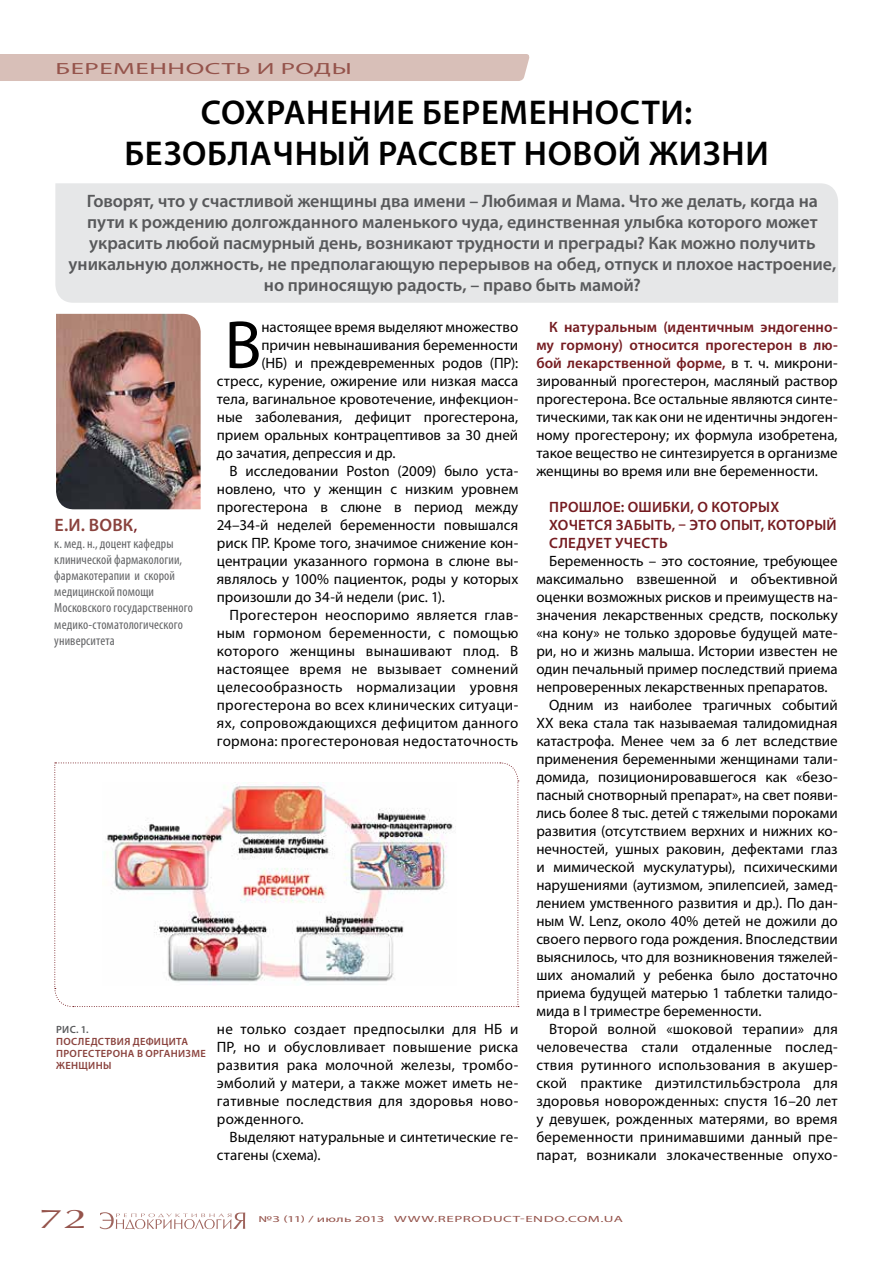
<style>
.page{position:relative;width:893px;height:1263px;background:#fff}
.page>*{position:absolute;margin:0;border:0;box-sizing:border-box;transform-origin:0 0}
.t1{font:68.4px "Myriad Pro";color:#000}
.t2{font:600 34.5px/41.4px "Myriad Pro";letter-spacing:.02em;color:#000;text-align:center}
.t3{font:27px "AG Opus High Resolution";color:#95544c;scale:1.67 1}
.t4{font:600 18px/21px "Myriad Pro";letter-spacing:-.005em;color:#58595b;text-align:center}
.t5{font:600 18px "Myriad Pro";color:#8a423d}
.t6{font:16.2px "Myriad Pro";letter-spacing:.02em;color:#95544c;scale:1.67 1}
.t7{font:15px/18px "Myriad Pro";letter-spacing:.005em;color:#000;text-align:justify}
.t8{font:600 15px/18px "Myriad Pro";letter-spacing:.02em;color:#751c21}
.t9{font:condensed 13.5px/16.2px "Myriad Pro";letter-spacing:.005em;color:#636466}
.t10{font:600 10.5px/12px "Myriad Pro";letter-spacing:.03em;color:#8a423d}
.t11{font:600 10.5px "Myriad Pro";color:#58595b}
.t12{font:9px "Myriad Pro";letter-spacing:.03em;color:#95544c;scale:1.67 1}
.s1{font-size:15px;color:#751c21}
.s2{font-weight:600;color:#751c21}
</style>
<div class="page">
<svg style="left:100px;top:1212px;width:145px;height:17px"></svg>
<div style="left:0;top:54px;width:530px;height:27px;background:#d8bfb8"></div>
<svg style="left:54px;top:762px;width:465px;height:245px"></svg>
<img style="left:102px;top:782px;width:355px;height:204px">
<div style="left:55px;top:183px;width:783px;height:120px;background:#e6e7e8"></div>
<img style="left:56px;top:314px;width:145px;height:195px">
<p class="t6" style="left:56px;top:59px;width:179px">БЕРЕМЕННОСТЬ И РОДЫ</p>
<h2 class="t2" style="left:124px;top:91px;width:646px">Сохранение беременности: безоблачный рассвет новой жизни</h2>
<p class="t4" style="left:69px;top:190px;width:769px">Говорят, что у счастливой женщины два имени – Любимая и Мама. Что же делать, когда на пути к рождению долгожданного маленького чуда, единственная улыбка которого может украсить любой пасмурный день, возникают трудности и преграды? Как можно получить уникальную должность, не предполагающую перерывов на обед, отпуск и плохое настроение, но приносящую радость, – право быть мамой?</p>
<p class="t5" style="left:54px;top:514px;width:84px">Е.И. Вовк<span class="s1">,</span></p>
<p class="t9" style="left:54px;top:535px;width:140px">к. мед. н., доцент кафедры клинической фармакологии, фармакотерапии и скорой медицинской помощи<br>Московского государственного медико-стоматологического университета</p>
<h1 class="t1" style="left:224px;top:303px;width:39px">В</h1>
<p class="t7" style="left:261px;top:318px;width:258px">НАСТОЯЩЕЕ ВРЕМЯ ВЫДЕЛЯЮТ МНОЖЕСТВО</p>
<p class="t7" style="left:261px;top:336px;width:258px">ПРИЧИН НЕВЫНАШИВАНИЯ БЕРЕМЕННОСТИ</p>
<p class="t7" style="left:261px;top:354px;width:258px">(НБ) И ПРЕЖДЕВРЕМЕННЫХ РОДОВ (ПР):</p>
<p class="t7" style="left:217px;top:372px;width:303px">СТРЕСС, КУРЕНИЕ, ОЖИРЕНИЕ ИЛИ НИЗКАЯ МАССА</p>
<p class="t7" style="left:217px;top:390px;width:303px">ТЕЛА, ВАГИНАЛЬНОЕ КРОВОТЕЧЕНИЕ, ИНФЕКЦИОН-</p>
<p class="t7" style="left:217px;top:408px;width:303px">НЫЕ ЗАБОЛЕВАНИЯ, ДЕФИЦИТ ПРОГЕСТЕРОНА,</p>
<p class="t7" style="left:217px;top:426px;width:303px">ПРИЕМ ОРАЛЬНЫХ КОНТРАЦЕПТИВОВ ЗА 30 ДНЕЙ</p>
<p class="t7" style="left:217px;top:444px;width:180px">ДО ЗАЧАТИЯ, ДЕПРЕССИЯ И ДР.</p>
<p class="t7" style="left:230px;top:462px;width:290px">В ИССЛЕДОВАНИИ РОSTON (2009) БЫЛО УСТА-</p>
<p class="t7" style="left:217px;top:480px;width:303px">НОВЛЕНО, ЧТО У ЖЕНЩИН С НИЗКИМ УРОВНЕМ</p>
<p class="t7" style="left:217px;top:498px;width:303px">ПРОГЕСТЕРОНА В СЛЮНЕ В ПЕРИОД МЕЖДУ</p>
<p class="t7" style="left:217px;top:516px;width:303px">24–34-Й НЕДЕЛЕЙ БЕРЕМЕННОСТИ ПОВЫШАЛСЯ</p>
<p class="t7" style="left:217px;top:534px;width:303px">РИСК ПР. КРОМЕ ТОГО, ЗНАЧИМОЕ СНИЖЕНИЕ КОН-</p>
<p class="t7" style="left:217px;top:552px;width:303px">ЦЕНТРАЦИИ УКАЗАННОГО ГОРМОНА В СЛЮНЕ ВЫ-</p>
<p class="t7" style="left:217px;top:570px;width:303px">ЯВЛЯЛОСЬ У 100% ПАЦИЕНТОК, РОДЫ У КОТОРЫХ</p>
<p class="t7" style="left:217px;top:588px;width:229px">ПРОИЗОШЛИ ДО 34-Й НЕДЕЛИ (РИС. 1).</p>
<p class="t7" style="left:230px;top:606px;width:290px">ПРОГЕСТЕРОН НЕОСПОРИМО ЯВЛЯЕТСЯ ГЛАВ-</p>
<p class="t7" style="left:217px;top:624px;width:303px">НЫМ ГОРМОНОМ БЕРЕМЕННОСТИ, С ПОМОЩЬЮ</p>
<p class="t7" style="left:217px;top:642px;width:303px">КОТОРОГО ЖЕНЩИНЫ ВЫНАШИВАЮТ ПЛОД. В</p>
<p class="t7" style="left:217px;top:660px;width:303px">НАСТОЯЩЕЕ ВРЕМЯ НЕ ВЫЗЫВАЕТ СОМНЕНИЙ</p>
<p class="t7" style="left:217px;top:678px;width:303px">ЦЕЛЕСООБРАЗНОСТЬ НОРМАЛИЗАЦИИ УРОВНЯ</p>
<p class="t7" style="left:217px;top:696px;width:303px">ПРОГЕСТЕРОНА ВО ВСЕХ КЛИНИЧЕСКИХ СИТУАЦИ-</p>
<p class="t7" style="left:217px;top:714px;width:303px">ЯХ, СОПРОВОЖДАЮЩИХСЯ ДЕФИЦИТОМ ДАННОГО</p>
<p class="t7" style="left:217px;top:732px;width:303px">ГОРМОНА: ПРОГЕСТЕРОНОВАЯ НЕДОСТАТОЧНОСТЬ</p>
<p class="t11" style="left:56px;top:1022px;width:34px">Рис. 1.</p>
<p class="t10" style="left:56px;top:1035px;width:151px">Последствия дефицита прогестерона в организме женщины</p>
<p class="t7" style="left:217px;top:1020px;width:303px">НЕ ТОЛЬКО СОЗДАЕТ ПРЕДПОСЫЛКИ ДЛЯ НБ И ПР, НО И ОБУСЛОВЛИВАЕТ ПОВЫШЕНИЕ РИСКА РАЗВИТИЯ РАКА МОЛОЧНОЙ ЖЕЛЕЗЫ, ТРОМБО-ЭМБОЛИЙ У МАТЕРИ, А ТАКЖЕ МОЖЕТ ИМЕТЬ НЕ-ГАТИВНЫЕ ПОСЛЕДСТВИЯ ДЛЯ ЗДОРОВЬЯ НОВО-РОЖДЕННОГО.</p>
<p class="t7" style="left:217px;top:1128px;width:303px;text-indent:13px">ВЫДЕЛЯЮТ НАТУРАЛЬНЫЕ И СИНТЕТИЧЕСКИЕ ГЕ-<br>СТАГЕНЫ (СХЕМА).</p>
<p class="t7" style="left:536px;top:318px;width:303px;text-indent:13px"><span class="s2">К натуральным (идентичным эндогенно&shy;му гормону) относится прогестерон в лю&shy;бой лекарственной форме,</span> В Т. Ч. МИКРОНИ-ЗИРОВАННЫЙ ПРОГЕСТЕРОН, МАСЛЯНЫЙ РАСТВОР ПРОГЕСТЕРОНА. ВСЕ ОСТАЛЬНЫЕ ЯВЛЯЮТСЯ СИНТЕ-ТИЧЕСКИМИ, ТАК КАК ОНИ НЕ ИДЕНТИЧНЫ ЭНДОГЕН-НОМУ ПРОГЕСТЕРОНУ; ИХ ФОРМУЛА ИЗОБРЕТЕНА, ТАКОЕ ВЕЩЕСТВО НЕ СИНТЕЗИРУЕТСЯ В ОРГАНИЗМЕ ЖЕНЩИНЫ ВО ВРЕМЯ ИЛИ ВНЕ БЕРЕМЕННОСТИ.</p>
<p class="t8" style="left:549px;top:497px;width:289px">Прошлое: ошибки, о которых хочется забыть, – это опыт, который следует учесть</p>
<p class="t7" style="left:549px;top:552px;width:290px">БЕРЕМЕННОСТЬ – ЭТО СОСТОЯНИЕ, ТРЕБУЮЩЕЕ</p>
<p class="t7" style="left:536px;top:570px;width:303px">МАКСИМАЛЬНО ВЗВЕШЕННОЙ И ОБЪЕКТИВНОЙ</p>
<p class="t7" style="left:536px;top:588px;width:303px">ОЦЕНКИ ВОЗМОЖНЫХ РИСКОВ И ПРЕИМУЩЕСТВ НА-</p>
<p class="t7" style="left:536px;top:606px;width:303px">ЗНАЧЕНИЯ ЛЕКАРСТВЕННЫХ СРЕДСТВ, ПОСКОЛЬКУ</p>
<p class="t7" style="left:536px;top:624px;width:303px">«НА КОНУ» НЕ ТОЛЬКО ЗДОРОВЬЕ БУДУЩЕЙ МАТЕ-</p>
<p class="t7" style="left:536px;top:642px;width:303px">РИ, НО И ЖИЗНЬ МАЛЫША. ИСТОРИИ ИЗВЕСТЕН НЕ</p>
<p class="t7" style="left:536px;top:660px;width:303px">ОДИН ПЕЧАЛЬНЫЙ ПРИМЕР ПОСЛЕДСТВИЙ ПРИЕМА</p>
<p class="t7" style="left:536px;top:678px;width:293px">НЕПРОВЕРЕННЫХ ЛЕКАРСТВЕННЫХ ПРЕПАРАТОВ.</p>
<p class="t7" style="left:549px;top:696px;width:290px">ОДНИМ ИЗ НАИБОЛЕЕ ТРАГИЧНЫХ СОБЫТИЙ</p>
<p class="t7" style="left:536px;top:714px;width:303px">ХХ ВЕКА СТАЛА ТАК НАЗЫВАЕМАЯ ТАЛИДОМИДНАЯ</p>
<p class="t7" style="left:536px;top:732px;width:303px">КАТАСТРОФА. МЕНЕЕ ЧЕМ ЗА 6 ЛЕТ ВСЛЕДСТВИЕ</p>
<p class="t7" style="left:536px;top:750px;width:303px">ПРИМЕНЕНИЯ БЕРЕМЕННЫМИ ЖЕНЩИНАМИ ТАЛИ-</p>
<p class="t7" style="left:536px;top:768px;width:303px">ДОМИДА, ПОЗИЦИОНИРОВАВШЕГОСЯ КАК «БЕЗО-</p>
<p class="t7" style="left:536px;top:786px;width:303px">ПАСНЫЙ СНОТВОРНЫЙ ПРЕПАРАТ», НА СВЕТ ПОЯВИ-</p>
<p class="t7" style="left:536px;top:804px;width:303px">ЛИСЬ БОЛЕЕ 8 ТЫС. ДЕТЕЙ С ТЯЖЕЛЫМИ ПОРОКАМИ</p>
<p class="t7" style="left:536px;top:822px;width:303px">РАЗВИТИЯ (ОТСУТСТВИЕМ ВЕРХНИХ И НИЖНИХ КО-</p>
<p class="t7" style="left:536px;top:840px;width:303px">НЕЧНОСТЕЙ, УШНЫХ РАКОВИН, ДЕФЕКТАМИ ГЛАЗ</p>
<p class="t7" style="left:536px;top:858px;width:303px">И МИМИЧЕСКОЙ МУСКУЛАТУРЫ), ПСИХИЧЕСКИМИ</p>
<p class="t7" style="left:536px;top:876px;width:303px">НАРУШЕНИЯМИ (АУТИЗМОМ, ЭПИЛЕПСИЕЙ, ЗАМЕД-</p>
<p class="t7" style="left:536px;top:894px;width:303px">ЛЕНИЕМ УМСТВЕННОГО РАЗВИТИЯ И ДР.). ПО ДАН-</p>
<p class="t7" style="left:536px;top:912px;width:303px">НЫМ W. LЕNZ, ОКОЛО 40% ДЕТЕЙ НЕ ДОЖИЛИ ДО</p>
<p class="t7" style="left:536px;top:930px;width:303px">СВОЕГО ПЕРВОГО ГОДА РОЖДЕНИЯ. ВПОСЛЕДСТВИИ</p>
<p class="t7" style="left:536px;top:948px;width:303px">ВЫЯСНИЛОСЬ, ЧТО ДЛЯ ВОЗНИКНОВЕНИЯ ТЯЖЕЛЕЙ-</p>
<p class="t7" style="left:536px;top:966px;width:303px">ШИХ АНОМАЛИЙ У РЕБЕНКА БЫЛО ДОСТАТОЧНО</p>
<p class="t7" style="left:536px;top:984px;width:303px">ПРИЕМА БУДУЩЕЙ МАТЕРЬЮ 1 ТАБЛЕТКИ ТАЛИДО-</p>
<p class="t7" style="left:536px;top:1002px;width:227px">МИДА В I ТРИМЕСТРЕ БЕРЕМЕННОСТИ.</p>
<p class="t7" style="left:549px;top:1020px;width:290px">ВТОРОЙ ВОЛНОЙ «ШОКОВОЙ ТЕРАПИИ» ДЛЯ</p>
<p class="t7" style="left:536px;top:1038px;width:303px">ЧЕЛОВЕЧЕСТВА СТАЛИ ОТДАЛЕННЫЕ ПОСЛЕД-</p>
<p class="t7" style="left:536px;top:1056px;width:303px">СТВИЯ РУТИННОГО ИСПОЛЬЗОВАНИЯ В АКУШЕР-</p>
<p class="t7" style="left:536px;top:1074px;width:303px">СКОЙ ПРАКТИКЕ ДИЭТИЛСТИЛЬБЭСТРОЛА ДЛЯ</p>
<p class="t7" style="left:536px;top:1092px;width:303px">ЗДОРОВЬЯ НОВОРОЖДЕННЫХ: СПУСТЯ 16–20 ЛЕТ</p>
<p class="t7" style="left:536px;top:1110px;width:303px">У ДЕВУШЕК, РОЖДЕННЫХ МАТЕРЯМИ, ВО ВРЕМЯ</p>
<p class="t7" style="left:536px;top:1128px;width:303px">БЕРЕМЕННОСТИ ПРИНИМАВШИМИ ДАННЫЙ ПРЕ-</p>
<p class="t7" style="left:536px;top:1146px;width:303px">ПАРАТ, ВОЗНИКАЛИ ЗЛОКАЧЕСТВЕННЫЕ ОПУХО-</p>
<h3 class="t3" style="left:38px;top:1203px;width:31px">72</h3>
<p class="t12" style="left:259px;top:1213px;width:220px">№3 (11) / ИЮЛЬ 2013 WWW.REPRODUCT-ENDO.COM.UA</p>
</div>
